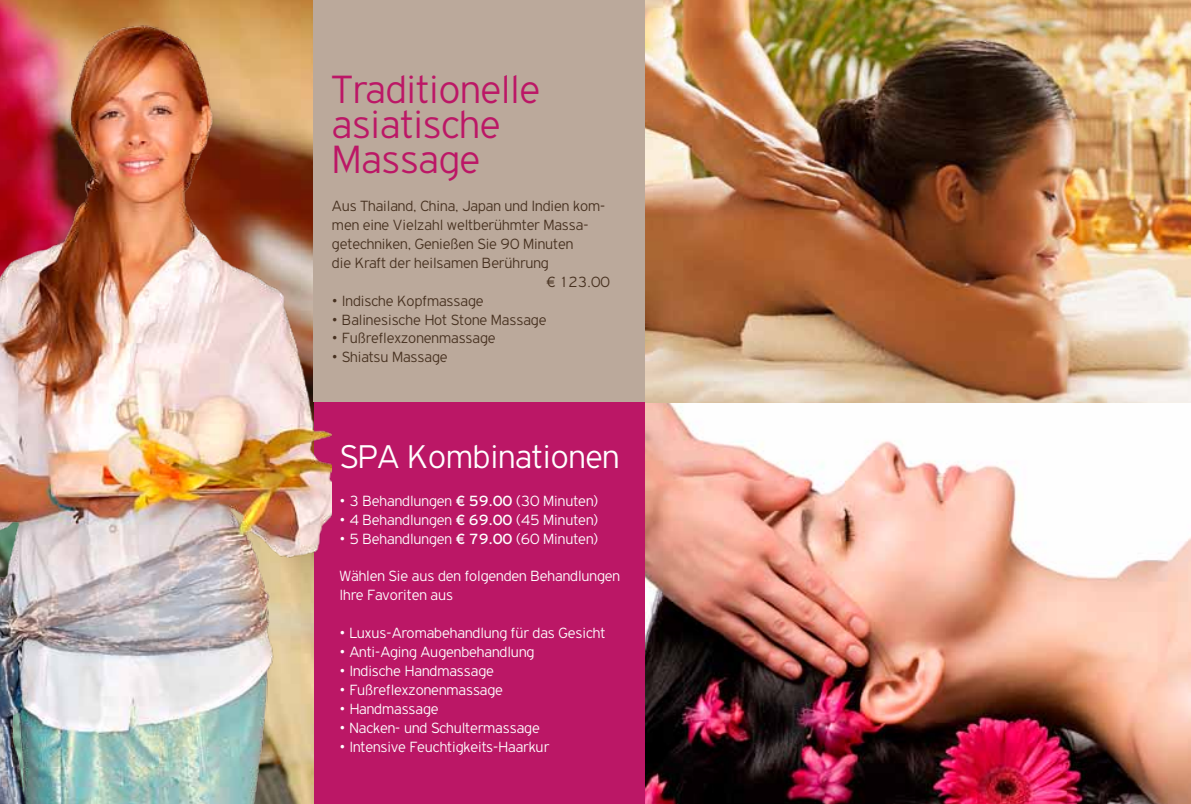
<style>
.page{position:relative;width:1191px;height:804px;background:#fff}
.page>*{position:absolute;margin:0;border:0;box-sizing:border-box;transform-origin:0 0}
.t1{font:300 42px/35px "PF Highway Gothic";color:#bb1766}
.t2{font:300 35px "PF Highway Gothic";color:#fff}
.t3{font:300 15.75px/18.9px "PF Highway Gothic";color:#fff}
.t4{font:300 15.75px "PF Highway Gothic";color:#473120}
.s1{font-weight:400}
</style>
<div class="page">
<div style="left:314px;top:0;width:877px;height:402px;background:#bba99b"></div>
<div style="left:314px;top:402px;width:331px;height:402px;background:#bb1766"></div>
<img style="left:0;top:0;width:332px;height:804px">
<img style="left:645px;top:0;width:546px;height:804px">
<h1 class="t1" style="left:332px;top:72px;width:210px">Traditionelle asiatische<br>Massage</h1>
<p class="t4" style="left:332px;top:198px;width:275px">Aus Thailand, China, Japan und Indien kom-</p>
<p class="t4" style="left:332px;top:216px;width:258px">men eine Vielzahl weltberühmter Massa-</p>
<p class="t4" style="left:332px;top:235px;width:243px">getechniken, Genießen Sie 90 Minuten</p>
<p class="t4" style="left:332px;top:254px;width:218px">die Kraft der heilsamen Berührung</p>
<p class="t4" style="left:546px;top:273px;width:65px">€ 123.00</p>
<p class="t4" style="left:332px;top:292px;width:153px">• Indische Kopfmassage</p>
<p class="t4" style="left:332px;top:311px;width:216px">• Balinesische Hot Stone Massage</p>
<p class="t4" style="left:332px;top:330px;width:165px">• Fußreflexzonenmassage</p>
<p class="t4" style="left:332px;top:349px;width:117px">• Shiatsu Massage</p>
<h2 class="t2" style="left:339px;top:438px;width:281px">SPA Kombinationen</h2>
<p class="t3" style="left:339px;top:491px;width:260px">• 3 Behandlungen <span class="s1">€ 59.00</span> (30 Minuten)</p>
<p class="t3" style="left:339px;top:510px;width:260px">• 4 Behandlungen <span class="s1">€ 69.00</span> (45 Minuten)</p>
<p class="t3" style="left:339px;top:529px;width:260px">• 5 Behandlungen <span class="s1">€ 79.00</span> (60 Minuten)</p>
<p class="t3" style="left:339px;top:567px;width:282px">Wählen Sie aus den folgenden Behandlungen<br>Ihre Favoriten aus</p>
<p class="t3" style="left:339px;top:623px;width:267px">• Luxus-Aromabehandlung für das Gesicht</p>
<p class="t3" style="left:339px;top:642px;width:196px">• Anti-Aging Augenbehandlung</p>
<p class="t3" style="left:339px;top:661px;width:156px">• Indische Handmassage</p>
<p class="t3" style="left:339px;top:680px;width:165px">• Fußreflexzonenmassage</p>
<p class="t3" style="left:339px;top:699px;width:101px">• Handmassage</p>
<p class="t3" style="left:339px;top:718px;width:202px">• Nacken- und Schultermassage</p>
<p class="t3" style="left:339px;top:737px;width:211px">• Intensive Feuchtigkeits-Haarkur</p>
</div>
